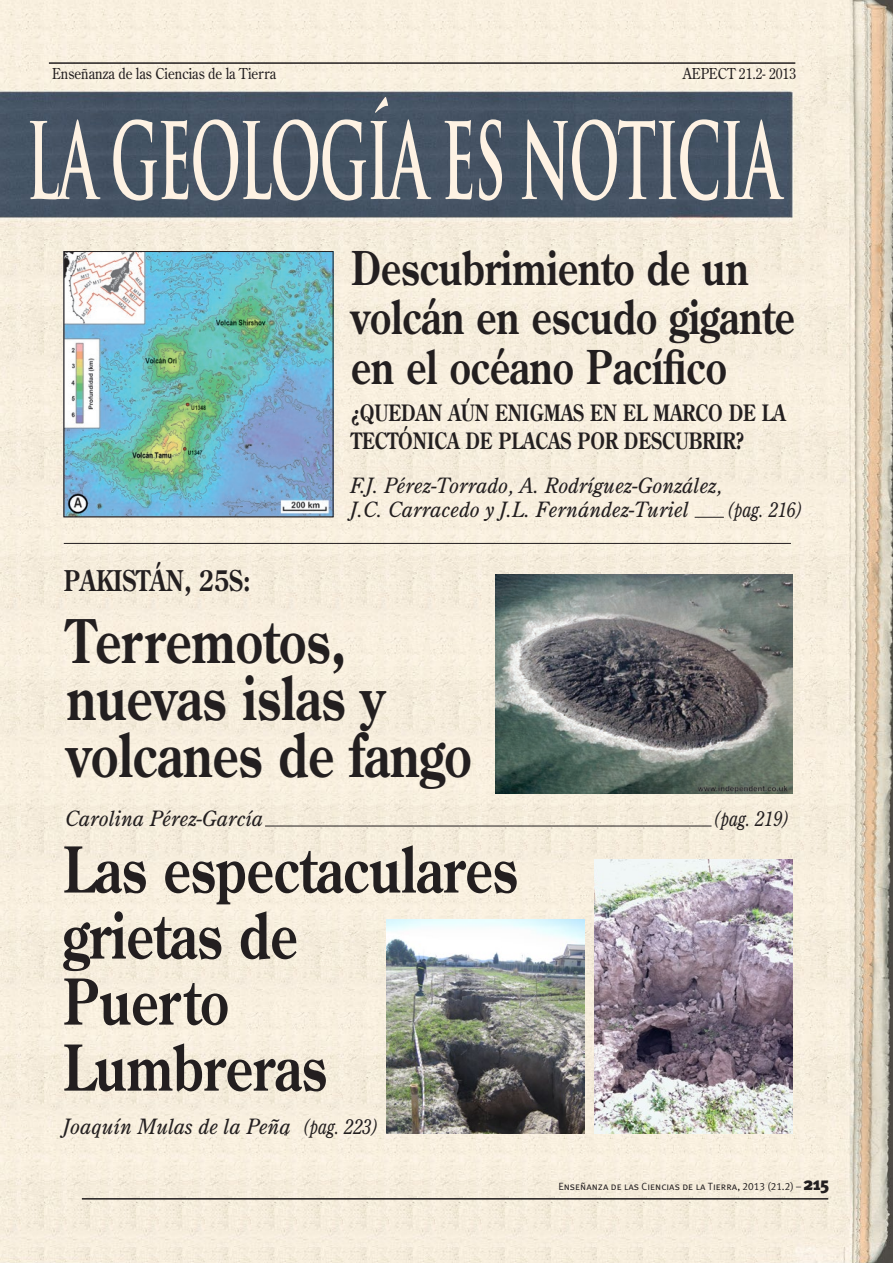
<style>
.page{position:relative;width:893px;height:1263px;background:#fff}
.page>*{position:absolute;margin:0;border:0;box-sizing:border-box;transform-origin:0 0}
.t1{font:700 103.5px "Trajan Pro";letter-spacing:-.03em;color:#fef2e3;scale:.53 1}
.t2{font:700 63px/66px "Century Old Style";color:#231f20;scale:.8 1}
.t3{font:700 60px/57px "Century Old Style";color:#231f20;scale:.8 1}
.t4{font:700 46.5px/49.5px "Century Old Style";color:#231f20;scale:.8 1}
.t5{font:700 28.5px "Century Old Style";color:#231f20;scale:.8 1}
.t6{font:700 22.5px/28.5px "Century Old Style";color:#231f20;scale:.8 1}
.t7{font:italic 21px/24px "Century Old Style";color:#231f20}
.t8{font:italic 21px "Century Old Style";color:#231f20;scale:.8 1}
.t9{font:15px "Century Old Style";color:#231f20;scale:.9 1}
.t10{font:10.5px "Meta Plus Caps";color:#231f20}
.s1{font-family:"Meta Plus";font-weight:900;font-size:18px}
</style>
<div class="page">
<img style="left:0;top:0;width:893px;height:1263px">
<hr style="left:49px;top:62px;width:746px;height:2px;background:#231f20">
<hr style="left:82px;top:1198px;width:746px;height:1px;background:#231f20">
<img style="left:66px;top:253px;width:265px;height:262px">
<div style="left:64px;top:251px;width:269px;height:266px;border:1px solid #231f20"></div>
<svg style="left:695px;top:517px;width:29px;height:1px"></svg>
<img style="left:495px;top:574px;width:297px;height:219px">
<hr style="left:64px;top:543px;width:727px;height:1px;background:#231f20">
<hr style="left:265px;top:826px;width:446px;height:1px;background:#231f20">
<img style="left:387px;top:919px;width:198px;height:214px">
<img style="left:594px;top:859px;width:198px;height:274px">
<p class="t9" style="left:52px;top:64px;width:250px">Enseñanza de las Ciencias de la Tierra</p>
<p class="t9" style="left:683px;top:64px;width:127px">AEPECT 21.2- 2013</p>
<h1 class="t1" style="left:26px;top:97px;width:1426px">LA GEOLOGÍA ES NOTICIA</h1>
<h3 class="t4" style="left:351px;top:242px;width:556px">Descubrimiento de un volcán en escudo gigante en el océano Pacífico</h3>
<p class="t6" style="left:351px;top:398px;width:544px">¿QUEDAN AÚN ENIGMAS EN EL MARCO DE LA<br>TECTÓNICA DE PLACAS POR DESCUBRIR?</p>
<p class="t7" style="left:350px;top:473px;width:373px">F.J. Pérez-Torrado, A. Rodríguez-González,<br>J.C. Carracedo y J.L. Fernández-Turiel</p>
<p class="t8" style="left:726px;top:496px;width:97px">(pag. 216)</p>
<h3 class="t5" style="left:64px;top:561px;width:235px">Pakistán , 25S:</h3>
<h3 class="t3" style="left:67px;top:611px;width:507px">Terremotos, nuevas islas y volcanes de fango</h3>
<p class="t7" style="left:65px;top:805px;width:200px">Carolina Pérez-García</p>
<p class="t8" style="left:713px;top:805px;width:97px">(pag. 219)</p>
<h2 class="t2" style="left:63px;top:835px;width:570px">Las espectaculares grietas de<br>Puerto<br>Lumbreras</h2>
<p class="t7" style="left:63px;top:1114px;width:317px">Joaquín Mulas de la Peña (pag. 223)</p>
<p class="t10" style="left:558px;top:1180px;width:272px">Enseñanza de las Ciencias de la Tierra, 2013 (21.2) – <span class="s1">215</span></p>
</div>
